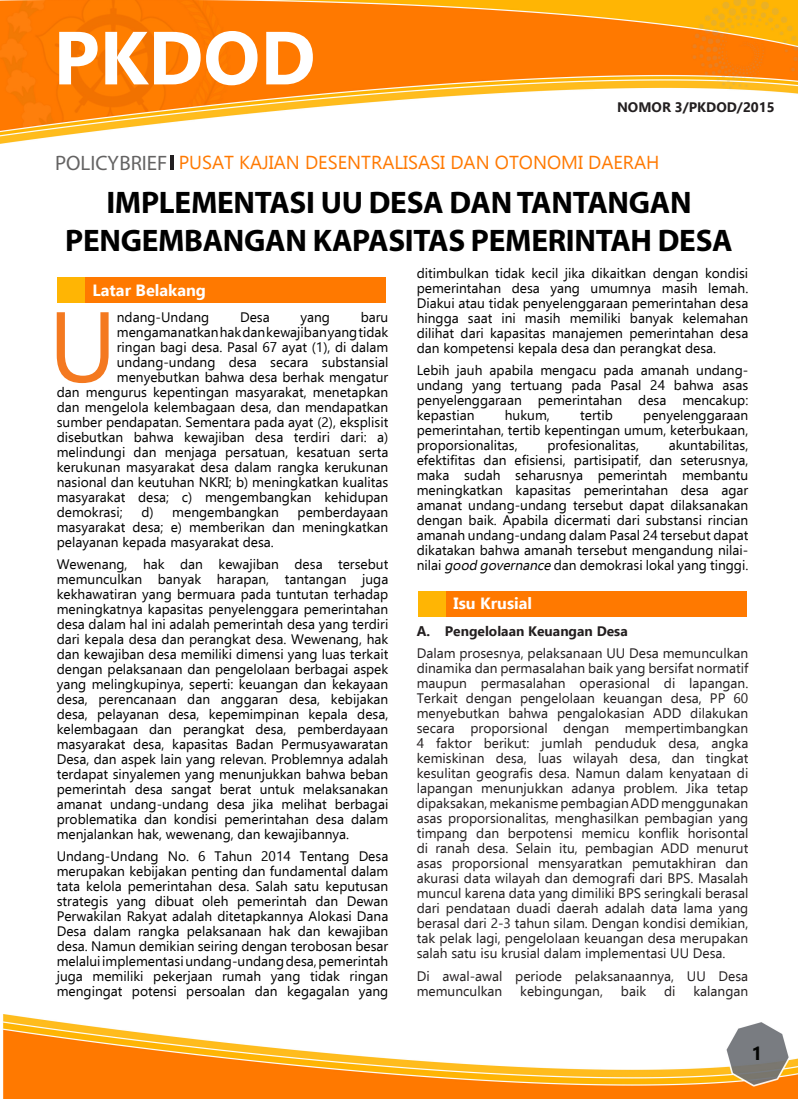
<style>
.page{position:relative;width:798px;height:1099px;background:#fff}
.page>*{position:absolute;margin:0;border:0;box-sizing:border-box;transform-origin:0 0}
.t1{font:99.5px "Ebrima";color:#f47920}
.t2{font:700 75px "Ebrima";color:#fff}
.t3{font:700 31.25px/37.5px "Myriad Pro";letter-spacing:-.01em;color:#000;text-align:center}
.t4{font:20.88px "Myriad Pro";letter-spacing:-.005em;color:#646363}
.t5{font:18.75px "Ebrima";color:#ff7900}
.t6{font:700 18.75px "Ebrima";color:#040503}
.t7{font:700 16.25px "Ebrima";color:#fff}
.t8{font:13.75px/15px "Ebrima";color:#000;text-align:justify}
.t9{font:13.75px/15px "Ebrima";color:#231f20;text-align:justify}
.t10{font:700 13.75px "Ebrima";color:#231f20}
.s1{font-style:italic}
</style>
<div class="page">
<img style="left:0;top:0;width:797px;height:143px">
<img style="left:3px;top:1014px;width:794px;height:84px">
<hr style="left:171px;top:155px;width:3px;height:15px;background:#231f20">
<div style="left:84px;top:278px;width:302px;height:25px;background:#ff7900"></div>
<div style="left:57px;top:278px;width:28px;height:25px;background:#ffb504"></div>
<div style="left:445px;top:591px;width:302px;height:25px;background:#ff7900"></div>
<div style="left:417px;top:591px;width:28px;height:25px;background:#ffb504"></div>
<p class="t2" style="left:53px;top:2px;width:264px">PKDOD</p>
<p class="t10" style="left:617px;top:97px;width:159px">NOMOR 3/PKDOD/2015</p>
<p class="t4" style="left:55px;top:150px;width:113px">POLICY BRIEF</p>
<p class="t5" style="left:179px;top:149px;width:482px">PUSAT KAJIAN DESENTRALISASI DAN OTONOMI DAERAH</p>
<p class="t3" style="left:65px;top:183px;width:668px">IMPLEMENTASI UU DESA DAN TANTANGAN<br>PENGEMBANGAN KAPASITAS PEMERINTAH DESA</p>
<p class="t7" style="left:92px;top:278px;width:115px">Latar Belakang</p>
<p class="t1" style="left:48px;top:276px;width:70px">U</p>
<p class="t8" style="left:117px;top:309px;width:94px">ndang-Undang</p>
<p class="t8" style="left:240px;top:309px;width:31px">Desa</p>
<p class="t8" style="left:300px;top:309px;width:31px">yang</p>
<p class="t8" style="left:360px;top:309px;width:29px">baru</p>
<p class="t8" style="left:117px;top:324px;width:273px">mengamanatkan hak dan kewajiban yang tidak</p>
<p class="t8" style="left:117px;top:339px;width:273px">ringan bagi desa. Pasal 67 ayat (1), di dalam</p>
<p class="t8" style="left:117px;top:354px;width:273px">undang-undang desa secara substansial</p>
<p class="t8" style="left:117px;top:369px;width:273px">menyebutkan bahwa desa berhak mengatur</p>
<p class="t8" style="left:57px;top:384px;width:333px">dan mengurus kepentingan masyarakat, menetapkan</p>
<p class="t8" style="left:57px;top:399px;width:333px">dan mengelola kelembagaan desa, dan mendapatkan</p>
<p class="t8" style="left:57px;top:414px;width:333px">sumber pendapatan. Sementara pada ayat (2), eksplisit</p>
<p class="t8" style="left:57px;top:429px;width:333px">disebutkan bahwa kewajiban desa terdiri dari: a)</p>
<p class="t8" style="left:57px;top:444px;width:333px">melindungi dan menjaga persatuan, kesatuan serta</p>
<p class="t8" style="left:57px;top:459px;width:333px">kerukunan masyarakat desa dalam rangka kerukunan</p>
<p class="t8" style="left:57px;top:474px;width:333px">nasional dan keutuhan NKRI; b) meningkatkan kualitas</p>
<p class="t8" style="left:57px;top:489px;width:333px">masyarakat desa; c) mengembangkan kehidupan</p>
<p class="t8" style="left:57px;top:504px;width:67px">demokrasi;</p>
<p class="t8" style="left:141px;top:504px;width:139px">d) mengembangkan</p>
<p class="t8" style="left:57px;top:504px;width:333px;text-indent:241px">pemberdayaan masyarakat desa; e) memberikan dan meningkatkan pelayanan kepada masyarakat desa.</p>
<p class="t8" style="left:57px;top:556px;width:333px">Wewenang, hak dan kewajiban desa tersebut memunculkan banyak harapan, tantangan juga kekhawatiran yang bermuara pada tuntutan terhadap meningkatnya kapasitas penyelenggara pemerintahan desa dalam hal ini adalah pemerintah desa yang terdiri dari kepala desa dan perangkat desa. Wewenang, hak dan kewajiban desa memiliki dimensi yang luas terkait dengan pelaksanaan dan pengelolaan berbagai aspek yang melingkupinya, seperti: keuangan dan kekayaan desa, perencanaan dan anggaran desa, kebijakan desa, pelayanan desa, kepemimpinan kepala desa, kelembagaan dan perangkat desa, pemberdayaan masyarakat desa, kapasitas Badan Permusyawaratan Desa, dan aspek lain yang relevan. Problemnya adalah terdapat sinyalemen yang menunjukkan bahwa beban pemerintah desa sangat berat untuk melaksanakan amanat undang-undang desa jika melihat berbagai problematika dan kondisi pemerintahan desa dalam menjalankan hak, wewenang, dan kewajibannya.</p>
<p class="t8" style="left:57px;top:848px;width:333px">Undang-Undang No. 6 Tahun 2014 Tentang Desa merupakan kebijakan penting dan fundamental dalam tata kelola pemerintahan desa. Salah satu keputusan strategis yang dibuat oleh pemerintah dan Dewan Perwakilan Rakyat adalah ditetapkannya Alokasi Dana Desa dalam rangka pelaksanaan hak dan kewajiban desa. Namun demikian seiring dengan terobosan besar melalui implementasi undang-undang desa, pemerintah juga memiliki pekerjaan rumah yang tidak ringan mengingat potensi persoalan dan kegagalan yang</p>
<p class="t8" style="left:416px;top:265px;width:333px">ditimbulkan tidak kecil jika dikaitkan dengan kondisi pemerintahan desa yang umumnya masih lemah.<br>Diakui atau tidak penyelenggaraan pemerintahan desa hingga saat ini masih memiliki banyak kelemahan dilihat dari kapasitas manajemen pemerintahan desa dan kompetensi kepala desa dan perangkat desa.</p>
<p class="t8" style="left:416px;top:362px;width:333px">Lebih jauh apabila mengacu pada amanah undang&shy;undang yang tertuang pada Pasal 24 bahwa asas penyelenggaraan pemerintahan desa mencakup: kepastian</p>
<p class="t8" style="left:416px;top:407px;width:333px;text-indent:226px">penyelenggaraan pemerintahan, tertib kepentingan umum, keterbukaan, proporsionalitas,</p>
<p class="t8" style="left:504px;top:407px;width:47px">hukum,</p>
<p class="t8" style="left:580px;top:407px;width:34px">tertib</p>
<p class="t8" style="left:547px;top:437px;width:93px">profesionalitas,</p>
<p class="t8" style="left:416px;top:437px;width:333px;text-indent:252px">akuntabilitas, efektifitas dan efisiensi, partisipatif, dan seterusnya, maka sudah seharusnya pemerintah membantu meningkatkan kapasitas pemerintahan desa agar amanat undang-undang tersebut dapat dilaksanakan dengan baik. Apabila dicermati dari substansi rincian amanah undang-undang dalam Pasal 24 tersebut dapat dikatakan bahwa amanah tersebut mengandung nilai&shy;nilai <span class="s1">good governance</span> dan demokrasi lokal yang tinggi.</p>
<p class="t7" style="left:453px;top:591px;width:80px">Isu Krusial</p>
<p class="t10" style="left:416px;top:621px;width:212px">A. Pengelolaan Keuangan Desa</p>
<p class="t9" style="left:416px;top:645px;width:333px">Dalam prosesnya, pelaksanaan UU Desa memunculkan dinamika dan permasalahan baik yang bersifat normatif maupun permasalahan operasional di lapangan.<br>Terkait dengan pengelolaan keuangan desa, PP 60 menyebutkan bahwa pengalokasian ADD dilakukan secara proporsional dengan mempertimbangkan 4 faktor berikut: jumlah penduduk desa, angka kemiskinan desa, luas wilayah desa, dan tingkat kesulitan geografis desa. Namun dalam kenyataan di lapangan menunjukkan adanya problem. Jika tetap dipaksakan, mekanisme pembagian ADD menggunakan asas proporsionalitas, menghasilkan pembagian yang timpang dan berpotensi memicu konflik horisontal di ranah desa. Selain itu, pembagian ADD menurut asas proporsional mensyaratkan pemutakhiran dan akurasi data wilayah dan demografi dari BPS. Masalah muncul karena data yang dimiliki BPS seringkali berasal dari pendataan duadi daerah adalah data lama yang berasal dari 2-3 tahun silam. Dengan kondisi demikian, tak pelak lagi, pengelolaan keuangan desa merupakan salah satu isu krusial dalam implementasi UU Desa.</p>
<p class="t9" style="left:416px;top:967px;width:333px">Di awal-awal periode pelaksanaannya, UU Desa memunculkan</p>
<p class="t9" style="left:520px;top:982px;width:84px">kebingungan,</p>
<p class="t9" style="left:620px;top:982px;width:27px">baik</p>
<p class="t9" style="left:663px;top:982px;width:13px">di</p>
<p class="t9" style="left:693px;top:982px;width:56px">kalangan</p>
<p class="t6" style="left:751px;top:1039px;width:12px">1</p>
</div>
